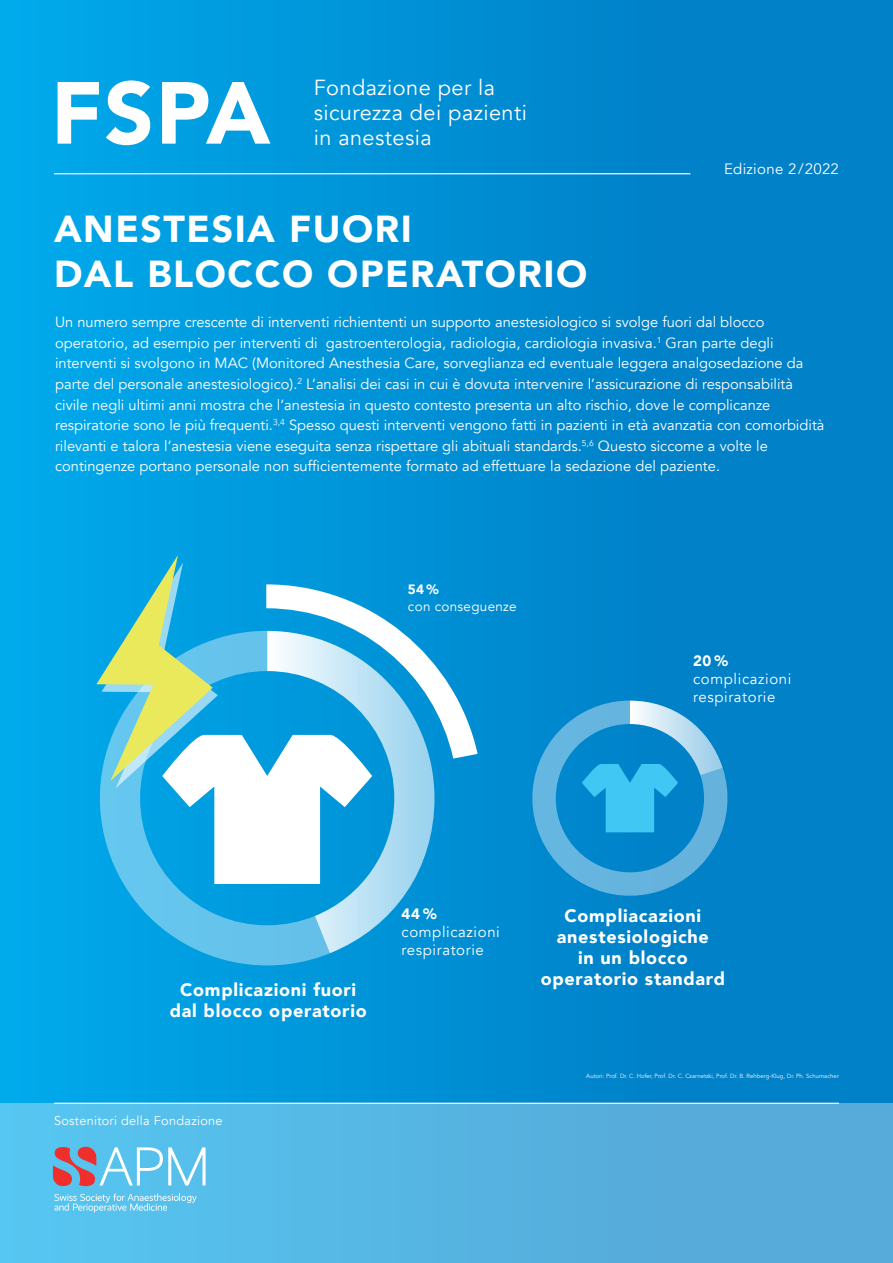
<style>
.page{position:relative;width:893px;height:1263px;background:#0081c8}
.page>*{position:absolute;margin:0;border:0;box-sizing:border-box;transform-origin:0 0}
.t1{font:900 87px "Avenir";color:#fff}
.t2{font:900 37.5px/45px "Avenir";letter-spacing:.04em;color:#fff}
.t3{font:21.75px/25px "Avenir";letter-spacing:.02em;color:#fff}
.t4{font:900 18px/21px "Avenir";letter-spacing:.04em;color:#fff;text-align:center}
.t5{font:15px/18px "Avenir";letter-spacing:.04em;color:#fff}
.t6{font:15px "Avenir";letter-spacing:.02em;color:#fff}
.t7{font:900 15px "Avenir";color:#fff}
.t8{font:14.7px/20.5px "Avenir";color:#fff}
.t9{font:13.5px "Avenir";letter-spacing:.02em;color:#fff}
.t10{font:900 13.5px "Avenir";color:#fff}
.t11{font:12.75px "Avenir";letter-spacing:.02em;color:#fff}
.t12{font:6px "Avenir";color:#fafafa}
</style>
<div class="page">
<div style="left:0;top:0;width:730px;height:1263px;background:linear-gradient(to right,#00abec,#007ec5)"></div>
<hr style="left:54px;top:173px;width:636px;height:1px;background:#fff">
<svg style="left:100px;top:884px;width:230px;height:81px;background:#2bafe6"></svg>
<svg style="left:532px;top:701px;width:195px;height:195px"></svg>
<svg style="left:267px;top:884px;width:167px;height:69px"></svg>
<svg style="left:96px;top:555px;width:382px;height:329px;background:#60bedf"></svg>
<div style="left:0;top:1103px;width:893px;height:160px;background:linear-gradient(to right,#56c5f0,#56a6d5)"></div>
<hr style="left:54px;top:1103px;width:785px;height:1px;background:#fff">
<svg style="left:53px;top:1147px;width:153px;height:39px;background:#8ab4d1"></svg>
<svg style="left:54px;top:1193px;width:143px;height:19px;background:#76cdf0"></svg>
<h1 class="t1" style="left:51px;top:39px;width:221px">FSPA</h1>
<h3 class="t3" style="left:314px;top:75px;width:215px">Fondazione per la sicurezza dei pazienti in anestesia</h3>
<p class="t6" style="left:724px;top:160px;width:116px">Edizione 2/2022</p>
<h2 class="t2" style="left:54px;top:205px;width:535px">ANESTESIA FUORI<br>DAL BLOCCO OPERATORIO</h2>
<p class="t8" style="left:55px;top:312px;width:771px">Un numero sempre crescente di interventi richiententi un supporto anestesiologico si svolge fuori dal blocco operatorio, ad esempio per interventi di gastroenterologia, radiologia, cardiologia invasiva.<sup>1</sup> Gran parte degli interventi si svolgono in MAC (Monitored Anesthesia Care, sorveglianza ed eventuale leggera analgosedazione da parte del personale anestesiologico).<sup>2</sup> L’analisi dei casi in cui è dovuta intervenire l’assicurazione di responsabilità civile negli ultimi anni mostra che l’anestesia in questo contesto presenta un alto rischio, dove le complicanze respiratorie sono le più frequenti.<sup>3,4</sup> Spesso questi interventi vengono fatti in pazienti in età avanzatia con comorbidità rilevanti e talora l’anestesia viene eseguita senza rispettare gli abituali standards.<sup>5,6</sup> Questo siccome a volte le contingenze portano personale non sufficientemente formato ad effettuare la sedazione del paziente.</p>
<p class="t10" style="left:408px;top:578px;width:32px">54%</p>
<p class="t9" style="left:408px;top:598px;width:110px">con conseguenze</p>
<p class="t7" style="left:693px;top:647px;width:37px">20%</p>
<p class="t5" style="left:693px;top:670px;width:100px">complicazioni respiratorie</p>
<p class="t4" style="left:170px;top:978px;width:199px">Complicazioni fuori dal blocco operatorio</p>
<p class="t7" style="left:402px;top:901px;width:37px">44%</p>
<p class="t5" style="left:402px;top:923px;width:100px">complicazioni respiratorie</p>
<p class="t11" style="left:54px;top:1113px;width:170px">Sostenitori della Fondazione</p>
<p class="t4" style="left:541px;top:904px;width:186px">Compliacazioni anestesiologiche<br>in un blocco operatorio standard</p>
<p class="t12" style="left:586px;top:1072px;width:254px">Autori: Prof. Dr. C. Hofer, Prof. Dr. C. Czarnetzki, Prof. Dr. B. Rehberg-Klug, Dr. Ph. Schumacher</p>
</div>
